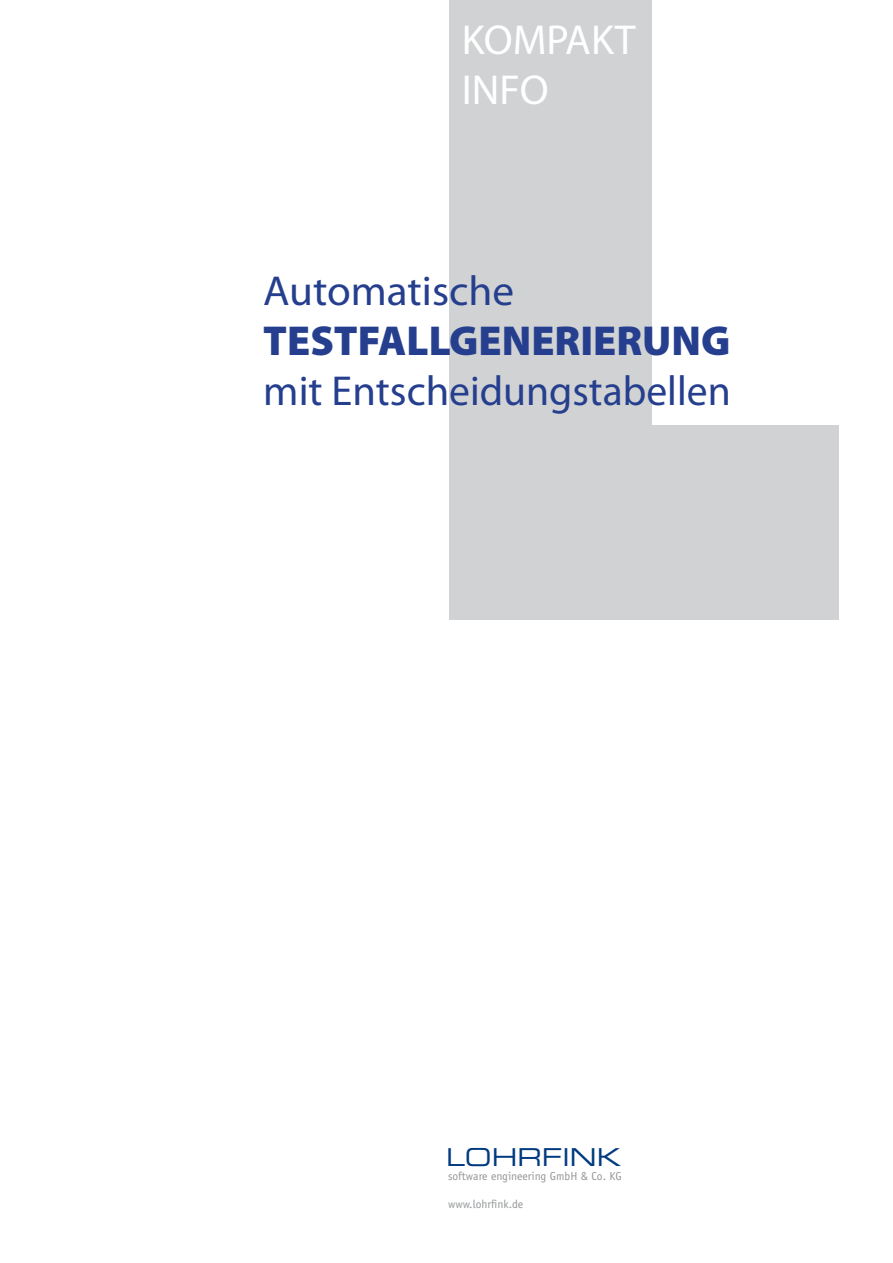
<style>
.page{position:relative;width:893px;height:1263px;background:#fff}
.page>*{position:absolute;margin:0;border:0;box-sizing:border-box;transform-origin:0 0}
.t1{font:42px/50.4px "Myriad Pro";color:#253f8e}
.t2{font:42px "Myriad Pro";color:#fff}
.t3{font:24.6px "Eurostile LT Std Ex 2";color:#003a80}
.t4{font:11.7px "Officina Sans Std";color:#939598}
.s1{font-weight:900}
</style>
<div class="page">
<div style="left:449px;top:0;width:203px;height:619px;background:#d1d2d4"></div>
<div style="left:449px;top:425px;width:390px;height:194px;background:#d1d2d4"></div>
<p class="t2" style="left:462px;top:14px;width:175px">KOMPAKT</p>
<p class="t2" style="left:462px;top:64px;width:89px">INFO</p>
<p class="t1" style="left:263px;top:265px;width:252px">Automatische</p>
<p class="t1" style="left:263px;top:315px;width:469px"><span class="s1">TESTFALLGENERIERUNG </span>mit Entscheidungstabellen</p>
<p class="t3" style="left:446px;top:1140px;width:177px">LOHRFINK</p>
<p class="t4" style="left:446px;top:1169px;width:175px">software engineering GmbH &amp; Co. KG</p>
<p class="t4" style="left:448px;top:1169px;width:175px">software engineering GmbH &amp; Co. KG</p>
<p class="t4" style="left:448px;top:1197px;width:77px">www.lohrfink.de</p>
</div>
